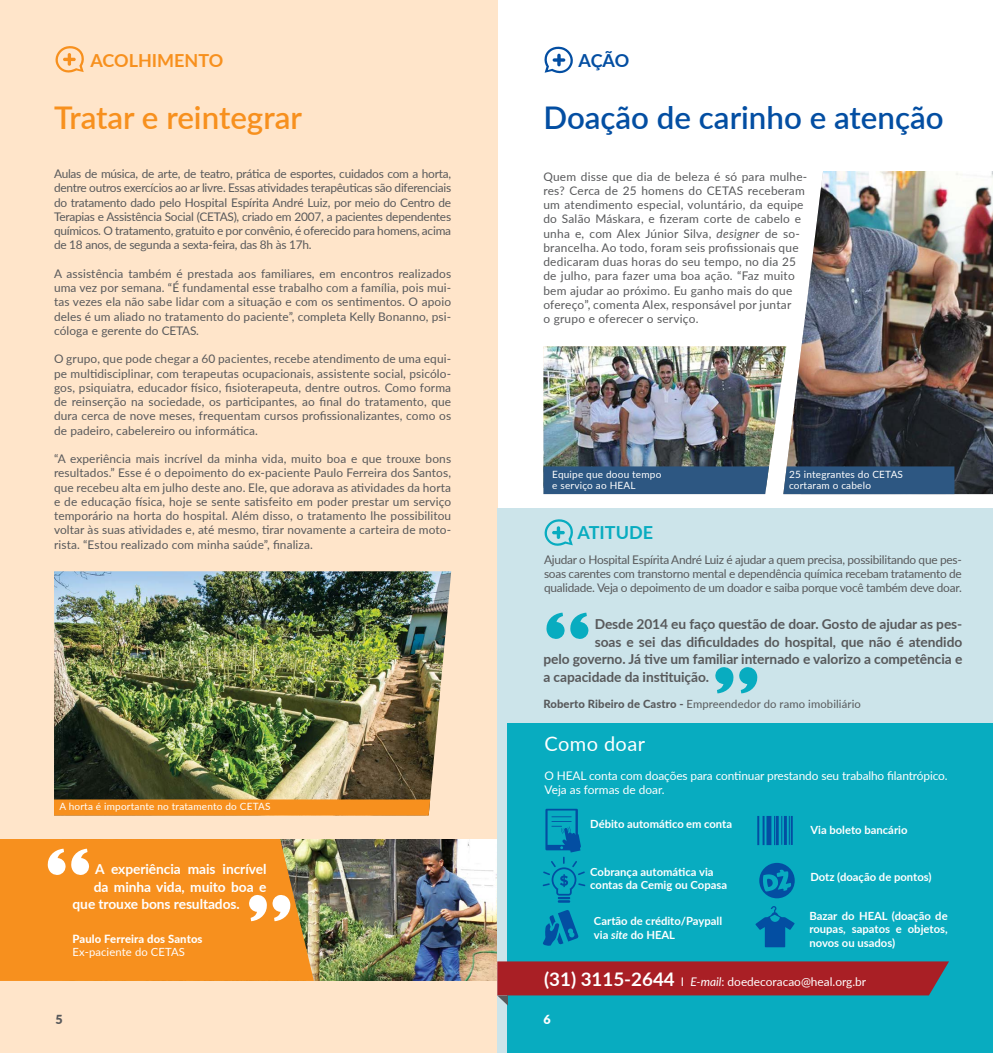
<style>
.page{position:relative;width:993px;height:1053px;background:#fff}
.page>*{position:absolute;margin:0;border:0;box-sizing:border-box;transform-origin:0 0}
.t1{font:600 31.25px "Lato";color:#034ea2}
.t2{font:600 31.25px "Lato";color:#f7901e}
.t3{font:20px "Lato";letter-spacing:.02em;color:#fff}
.t4{font:700 18px "Lato";color:#f7901e}
.t5{font:700 18px "Lato";color:#08acc0}
.t6{font:700 18px "Lato";color:#034ea2}
.t7{font:700 13.75px "Lato";letter-spacing:-.005em;color:#58595b}
.t8{font:700 13.75px "Lato";letter-spacing:-.005em;color:#fff}
.t9{font:900 12.5px "Lato";color:#58595b}
.t10{font:900 12.5px "Lato";color:#fff}
.t11{font:11.88px/14.2px "Lato";letter-spacing:.01em;color:#58595b;text-align:justify}
.t12{font:11.88px/14.2px "Lato";letter-spacing:-.01em;color:#fff}
.t13{font:700 11.25px/13.5px "Lato";color:#fff}
.t14{font:11.25px "Lato";letter-spacing:.01em;color:#58595b}
.t15{font:800 11.25px "Lato";letter-spacing:.01em;color:#fff}
.t16{font:11.25px "Lato";letter-spacing:.01em;color:#fff}
.t17{font:10px/11.6px "Lato";letter-spacing:.02em;color:#fff}
.s1{font-style:italic}
.s2{font-weight:800}
.s3{font-weight:700;font-size:18.75px}
</style>
<div class="page">
<div style="left:0;top:0;width:497px;height:1052px;background:#ffe5ca"></div>
<svg style="left:55px;top:46px;width:29px;height:27px"></svg>
<img style="left:314px;top:839px;width:183px;height:141px">
<div style="left:0;top:839px;width:314px;height:141px;background:#f7901e"></div>
<svg style="left:47px;top:848px;width:43px;height:27px"></svg>
<svg style="left:248px;top:894px;width:43px;height:27px"></svg>
<img style="left:54px;top:571px;width:397px;height:230px">
<div style="left:54px;top:799px;width:376px;height:16px;background:#f7901e"></div>
<svg style="left:544px;top:46px;width:29px;height:28px"></svg>
<div style="left:497px;top:508px;width:495px;height:544px;background:#cce4ea"></div>
<div style="left:508px;top:723px;width:484px;height:329px;background:#08acc0"></div>
<svg style="left:759px;top:863px;width:35px;height:35px"></svg>
<svg style="left:542px;top:808px;width:43px;height:94px"></svg>
<svg style="left:543px;top:910px;width:35px;height:35px"></svg>
<svg style="left:755px;top:906px;width:39px;height:41px"></svg>
<svg style="left:757px;top:816px;width:35px;height:29px"></svg>
<svg style="left:546px;top:612px;width:43px;height:27px"></svg>
<svg style="left:715px;top:667px;width:43px;height:26px"></svg>
<svg style="left:544px;top:519px;width:29px;height:27px"></svg>
<img style="left:801px;top:171px;width:191px;height:323px">
<img style="left:543px;top:346px;width:411px;height:148px">
<svg style="left:497px;top:961px;width:451px;height:44px"></svg>
<h3 class="t4" style="left:90px;top:47px;width:134px">ACOLHIMENTO</h3>
<h1 class="t2" style="left:54px;top:95px;width:249px">Tratar e reintegrar</h1>
<p class="t11" style="left:54px;top:166px;width:398px">Aulas de música, de arte, de teatro, prática de esportes, cuidados com a horta, dentre outros exercícios ao ar livre. Essas atividades terapêuticas são diferenciais do tratamento dado pelo Hospital Espírita André Luiz, por meio do Centro de Terapias e Assistência Social (CETAS), criado em 2007, a pacientes dependentes químicos. O tratamento, gratuito e por convênio, é oferecido para homens, acima de 18 anos, de segunda a sexta-feira, das 8h às 17h.</p>
<p class="t11" style="left:54px;top:266px;width:398px">A assistência também é prestada aos familiares, em encontros realizados uma vez por semana. “É fundamental esse trabalho com a família, pois mui&shy;tas vezes ela não sabe lidar com a situação e com os sentimentos. O apoio deles é um aliado no tratamento do paciente”, completa Kelly Bonanno, psi&shy;cóloga e gerente do CETAS.</p>
<p class="t11" style="left:54px;top:351px;width:398px">O grupo, que pode chegar a 60 pacientes, recebe atendimento de uma equi&shy;pe multidisciplinar, com terapeutas ocupacionais, assistente social, psicólo&shy;gos, psiquiatra, educador físico, fisioterapeuta, dentre outros. Como forma de reinserção na sociedade, os participantes, ao final do tratamento, que dura cerca de nove meses, frequentam cursos profissionalizantes, como os de padeiro, cabelereiro ou informática.</p>
<p class="t11" style="left:54px;top:451px;width:398px">“A experiência mais incrível da minha vida, muito boa e que trouxe bons resultados.” Esse é o depoimento do ex-paciente Paulo Ferreira dos Santos, que recebeu alta em julho deste ano. Ele, que adorava as atividades da horta e de educação física, hoje se sente satisfeito em poder prestar um serviço temporário na horta do hospital. Além disso, o tratamento lhe possibilitou voltar às suas atividades e, até mesmo, tirar novamente a carteira de moto&shy;rista. “Estou realizado com minha saúde”, finaliza.</p>
<p class="t17" style="left:59px;top:799px;width:213px">A horta é importante no tratamento do CETAS</p>
<p class="t8" style="left:95px;top:859px;width:173px">A experiência mais incrível</p>
<p class="t8" style="left:94px;top:876px;width:174px">da minha vida, muito boa e</p>
<p class="t8" style="left:73px;top:894px;width:169px">que trouxe bons resultados.</p>
<p class="t15" style="left:73px;top:930px;width:131px">Paulo Ferreira dos Santos</p>
<p class="t16" style="left:73px;top:944px;width:114px">Ex-paciente do CETAS</p>
<p class="t9" style="left:55px;top:1009px;width:9px">5</p>
<h3 class="t6" style="left:578px;top:47px;width:52px">AÇÃO</h3>
<h1 class="t1" style="left:543px;top:95px;width:401px">Doação de carinho e atenção</h1>
<p class="t11" style="left:543px;top:169px;width:265px;text-align:left">Quem disse que dia de beleza é só para mulhe&shy;res? Cerca de 25 homens do CETAS receberam um atendimento especial, voluntário, da equipe do Salão Máskara, e fizeram corte de cabelo e unha e, com Alex Júnior Silva, <span class="s1">designer</span> de so&shy;brancelha. Ao todo, foram seis profissionais que dedicaram duas horas do seu tempo, no dia 25 de julho, para fazer uma boa ação. “Faz muito bem ajudar ao próximo. Eu ganho mais do que ofereço”, comenta Alex, responsável por juntar<br>o grupo e oferecer o serviço.</p>
<p class="t17" style="left:552px;top:468px;width:110px">Equipe que doou tempo e serviço ao HEAL</p>
<h3 class="t5" style="left:577px;top:518px;width:77px">ATITUDE</h3>
<p class="t17" style="left:788px;top:468px;width:115px">25 integrantes do CETAS cortaram o cabelo</p>
<p class="t11" style="left:544px;top:552px;width:419px">Ajudar o Hospital Espírita André Luiz é ajudar a quem precisa, possibilitando que pes&shy;soas carentes com transtorno mental e dependência química recebam tratamento de qualidade. Veja o depoimento de um doador e saiba porque você também deve doar.</p>
<p class="t7" style="left:594px;top:613px;width:369px">Desde 2014 eu faço questão de doar. Gosto de ajudar as pes-</p>
<p class="t7" style="left:594px;top:631px;width:369px">soas e sei das dificuldades do hospital, que não é atendido</p>
<p class="t7" style="left:543px;top:648px;width:420px">pelo governo. Já tive um familiar internado e valorizo a competência e</p>
<p class="t7" style="left:543px;top:666px;width:167px">a capacidade da instituição.</p>
<p class="t14" style="left:543px;top:695px;width:319px"><span class="s2">Roberto Ribeiro de Castro -</span> Empreendedor do ramo imobiliário</p>
<h2 class="t3" style="left:544px;top:729px;width:102px">Como doar</h2>
<p class="t12" style="left:544px;top:767px;width:404px">O HEAL conta com doações para continuar prestando seu trabalho filantrópico.<br>Veja as formas de doar.</p>
<p class="t13" style="left:590px;top:816px;width:143px">Débito automático em conta</p>
<p class="t13" style="left:810px;top:822px;width:99px">Via boleto bancário</p>
<p class="t13" style="left:590px;top:864px;width:138px">Cobrança automática via contas da Cemig ou Copasa</p>
<p class="t13" style="left:810px;top:869px;width:123px">Dotz (doação de pontos)</p>
<p class="t13" style="left:593px;top:913px;width:130px">Cartão de crédito/Paypall via <span class="s1">site</span> do HEAL</p>
<p class="t13" style="left:809px;top:908px;width:140px;text-align:justify">Bazar do HEAL (doação de roupas, sapatos e objetos, novos ou usados)</p>
<p class="t12" style="left:544px;top:973px;width:323px"><span class="s3">(31) 3115-2644</span> I <span class="s1">E-mail</span>: doedecoracao@heal.org.br</p>
<p class="t10" style="left:543px;top:1010px;width:9px">6</p>
</div>
